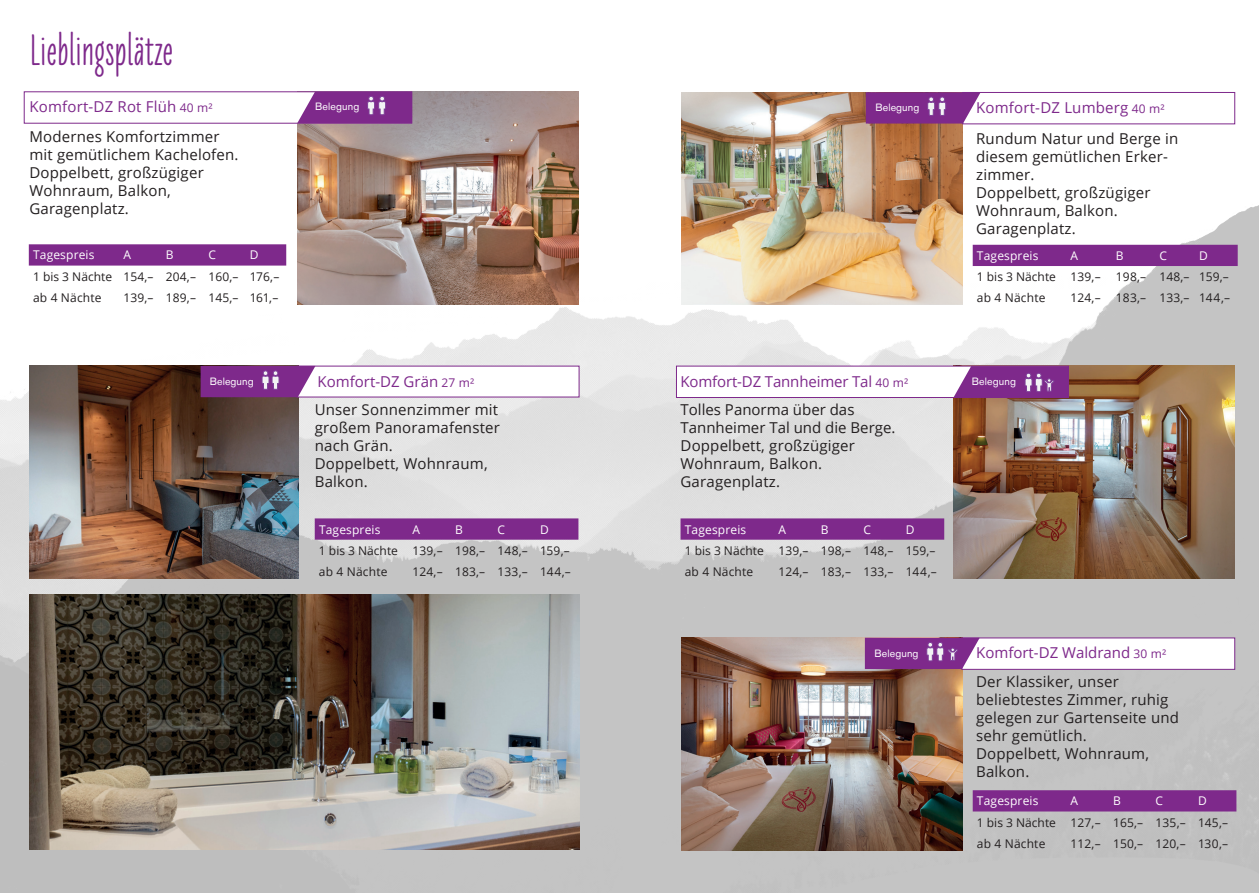
<style>
.page{position:relative;width:1259px;height:893px;background:#fff}
.page>*{position:absolute;margin:0;border:0;box-sizing:border-box;transform-origin:0 0}
.t1{font:700 45px "Liebe Erika";letter-spacing:.015em;color:#7e298b}
.t2{font:15px/18px "Open Sans";letter-spacing:.015em;color:#231f20}
.t3{font:15px "Open Sans";color:#7e298b}
.t4{font:12px/21.3px "Open Sans";letter-spacing:.015em;color:#231f20}
.t5{font:12px "Open Sans";letter-spacing:.015em;color:#fff}
.t6{font:10.5px "Akzidenz Grotesk BE";letter-spacing:.015em;color:#fff}
.s1{font-size:12px}
</style>
<div class="page">
<img style="left:0;top:91px;width:1259px;height:802px">
<img style="left:297px;top:92px;width:281px;height:212px">
<svg style="left:29px;top:244px;width:257px;height:22px;background:#82308e"></svg>
<div style="left:24px;top:92px;width:388px;height:31px;background:#fff"></div>
<svg style="left:297px;top:92px;width:115px;height:31px;background:#8c4198"></svg>
<img style="left:30px;top:366px;width:268px;height:212px">
<div style="left:297px;top:366px;width:282px;height:31px;background:#fff"></div>
<svg style="left:201px;top:366px;width:114px;height:31px;background:#8b4097"></svg>
<img style="left:30px;top:595px;width:549px;height:255px">
<svg style="left:315px;top:518px;width:263px;height:22px;background:#812f8d"></svg>
<img style="left:953px;top:366px;width:282px;height:212px">
<div style="left:972px;top:245px;width:265px;height:21px;background:#7e298b"></div>
<svg style="left:680px;top:518px;width:264px;height:22px;background:#812f8d"></svg>
<img style="left:681px;top:92px;width:281px;height:213px">
<div style="left:972px;top:790px;width:264px;height:21px;background:#7e298b"></div>
<img style="left:681px;top:638px;width:281px;height:212px">
<div style="left:962px;top:92px;width:273px;height:32px;background:#fff;border:1px solid #7e298b"></div>
<svg style="left:866px;top:92px;width:114px;height:32px;background:#8b4095"></svg>
<div style="left:961px;top:638px;width:274px;height:31px;background:#fff"></div>
<svg style="left:865px;top:638px;width:114px;height:31px;background:#8c4298"></svg>
<div style="left:676px;top:366px;width:392px;height:32px;background:#fff;border:1px solid #7e298b"></div>
<svg style="left:953px;top:366px;width:115px;height:31px;background:#8d4499"></svg>
<h1 class="t1" style="left:30px;top:25px;width:144px">Lieblingsplätze</h1>
<p class="t3" style="left:29px;top:96px;width:185px">Komfort-DZ Rot Flüh <span class="s1">40 m²</span></p>
<p class="t6" style="left:315px;top:100px;width:46px">Belegung</p>
<p class="t6" style="left:875px;top:101px;width:46px">Belegung</p>
<p class="t3" style="left:976px;top:97px;width:190px">Komfort-DZ Lumberg <span class="s1">40 m²</span></p>
<p class="t2" style="left:29px;top:127px;width:211px">Modernes Komfortzimmer mit gemütlichem Kachelofen.<br>Doppelbett, großzügiger<br>Wohnraum, Balkon,<br>Garagenplatz.</p>
<p class="t5" style="left:33px;top:247px;width:63px">Tagespreis</p>
<p class="t5" style="left:123px;top:247px;width:9px">A</p>
<p class="t5" style="left:166px;top:247px;width:9px">B</p>
<p class="t5" style="left:208px;top:247px;width:9px">C</p>
<p class="t5" style="left:250px;top:247px;width:10px">D</p>
<p class="t4" style="left:33px;top:266px;width:248px">1 bis 3 Nächte 154,– 204,– 160,– 176,– ab 4 Nächte</p>
<p class="t4" style="left:123px;top:287px;width:157px">139,– 189,– 145,– 161,–</p>
<p class="t2" style="left:976px;top:129px;width:204px">Rundum Natur und Berge in diesem gemütlichen Erker&shy;zimmer.<br>Doppelbett, großzügiger<br>Wohnraum, Balkon.<br>Garagenplatz.</p>
<p class="t5" style="left:977px;top:247px;width:63px">Tagespreis</p>
<p class="t5" style="left:1070px;top:247px;width:9px">A</p>
<p class="t5" style="left:1116px;top:247px;width:9px">B</p>
<p class="t5" style="left:1159px;top:247px;width:9px">C</p>
<p class="t5" style="left:1199px;top:247px;width:10px">D</p>
<p class="t4" style="left:977px;top:266px;width:125px">1 bis 3 Nächte 139,–</p>
<p class="t4" style="left:1116px;top:266px;width:114px">198,– 148,– 159,–</p>
<p class="t4" style="left:977px;top:287px;width:70px">ab 4 Nächte</p>
<p class="t4" style="left:1070px;top:287px;width:32px">124,–</p>
<p class="t4" style="left:1116px;top:287px;width:116px">183,– 133,– 144,–</p>
<p class="t6" style="left:210px;top:375px;width:46px">Belegung</p>
<p class="t3" style="left:317px;top:371px;width:158px">Komfort-DZ Grän <span class="s1">27 m²</span></p>
<p class="t3" style="left:680px;top:371px;width:229px">Komfort-DZ Tannheimer Tal <span class="s1">40 m²</span></p>
<p class="t6" style="left:972px;top:375px;width:46px">Belegung</p>
<p class="t2" style="left:315px;top:400px;width:187px">Unser Sonnenzimmer mit großem Panoramafenster nach Grän.<br>Doppelbett, Wohnraum,<br>Balkon.</p>
<p class="t2" style="left:680px;top:400px;width:216px">Tolles Panorma über das<br>Tannheimer Tal und die Berge.<br>Doppelbett, großzügiger<br>Wohnraum, Balkon.<br>Garagenplatz.</p>
<p class="t5" style="left:319px;top:521px;width:63px">Tagespreis</p>
<p class="t5" style="left:412px;top:521px;width:9px">A</p>
<p class="t5" style="left:455px;top:521px;width:9px">B</p>
<p class="t5" style="left:497px;top:521px;width:9px">C</p>
<p class="t5" style="left:540px;top:521px;width:10px">D</p>
<p class="t4" style="left:319px;top:540px;width:252px">1 bis 3 Nächte 139,– 198,– 148,– 159,– ab 4 Nächte</p>
<p class="t4" style="left:412px;top:561px;width:160px">124,– 183,– 133,– 144,–</p>
<p class="t5" style="left:685px;top:521px;width:63px">Tagespreis</p>
<p class="t5" style="left:778px;top:521px;width:9px">A</p>
<p class="t5" style="left:821px;top:521px;width:9px">B</p>
<p class="t5" style="left:863px;top:521px;width:9px">C</p>
<p class="t5" style="left:906px;top:521px;width:10px">D</p>
<p class="t4" style="left:685px;top:540px;width:252px">1 bis 3 Nächte 139,– 198,– 148,– 159,– ab 4 Nächte</p>
<p class="t4" style="left:778px;top:561px;width:160px">124,– 183,– 133,– 144,–</p>
<p class="t6" style="left:874px;top:647px;width:46px">Belegung</p>
<p class="t3" style="left:976px;top:643px;width:192px">Komfort-DZ Waldrand <span class="s1">30 m²</span></p>
<p class="t2" style="left:976px;top:673px;width:204px">Der Klassiker, unser beliebtestes Zimmer, ruhig gelegen zur Gartenseite und sehr gemütlich.<br>Doppelbett, Wohnraum,<br>Balkon.</p>
<p class="t5" style="left:977px;top:793px;width:63px">Tagespreis</p>
<p class="t5" style="left:1070px;top:793px;width:9px">A</p>
<p class="t5" style="left:1113px;top:793px;width:9px">B</p>
<p class="t5" style="left:1155px;top:793px;width:9px">C</p>
<p class="t5" style="left:1198px;top:793px;width:10px">D</p>
<p class="t4" style="left:977px;top:811px;width:253px">1 bis 3 Nächte 127,– 165,– 135,– 145,– ab 4 Nächte</p>
<p class="t4" style="left:1070px;top:833px;width:159px">112,– 150,– 120,– 130,–</p>
</div>
